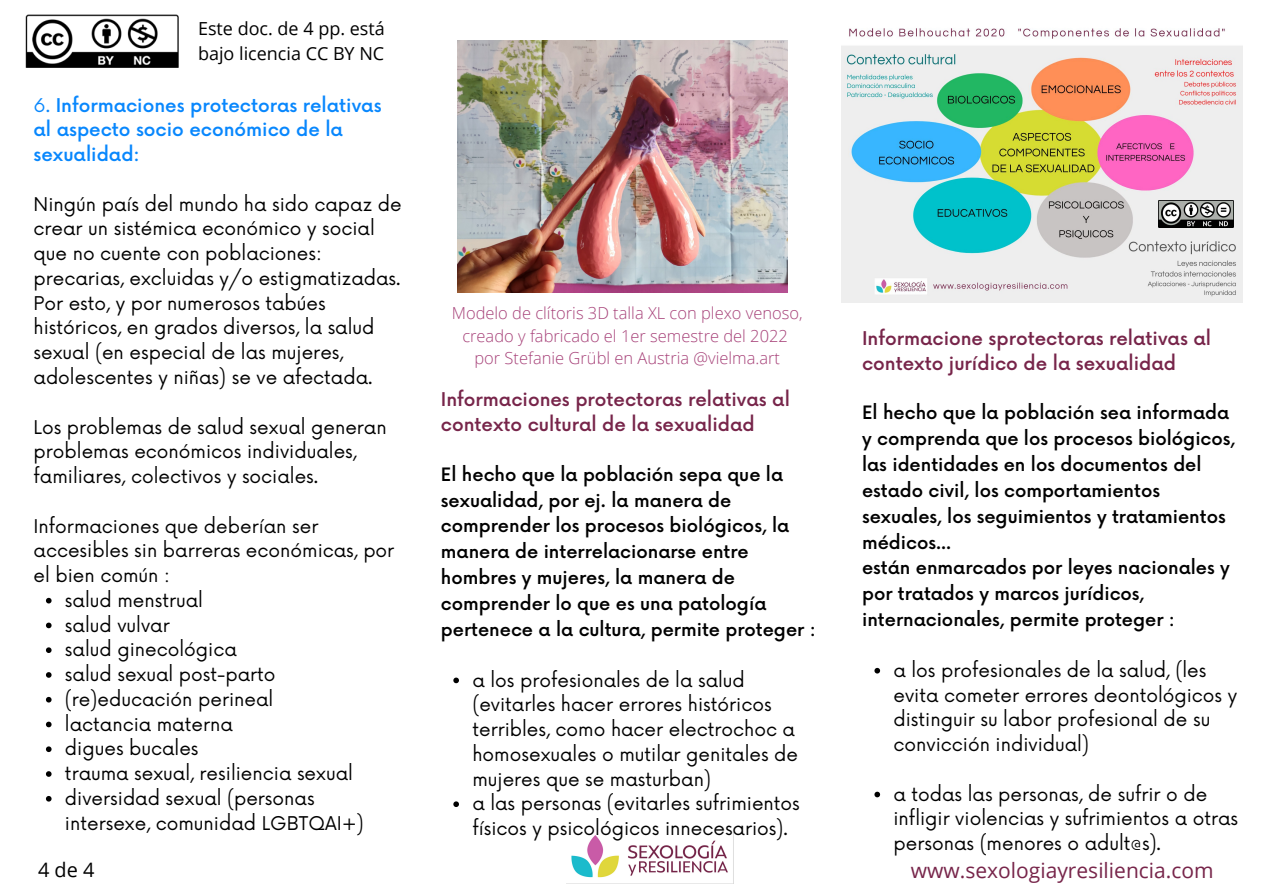
<style>
.page{position:relative;width:1263px;height:894px;background:#fff}
.page>*{position:absolute;margin:0;border:0;box-sizing:border-box;transform-origin:0 0}
.t1{font:21px "Open Sans";color:#77254a}
.t2{font:19.95px "Open Sans";color:#000}
.t3{font:18.45px/24.8px "Now";color:#000}
.t4{font:500 18.45px/24.8px "Now";color:#77254a}
.t5{font:500 18.45px/24.8px "Now";color:#0887fd}
.t6{font:500 18px/25.8px "Now";color:#000}
.t7{font:18px/24.8px "Open Sans";color:#000}
.t8{font:300 16.5px/22.5px "Open Sans";color:#a74279;text-align:center}
.s1{font-weight:400}
</style>
<div class="page">
<img style="left:457px;top:40px;width:330px;height:252px">
<svg style="left:46px;top:597px;width:6px;height:6px"></svg>
<svg style="left:46px;top:622px;width:6px;height:6px"></svg>
<svg style="left:46px;top:647px;width:6px;height:5px"></svg>
<svg style="left:46px;top:672px;width:6px;height:5px"></svg>
<svg style="left:46px;top:696px;width:6px;height:6px"></svg>
<svg style="left:46px;top:721px;width:6px;height:6px"></svg>
<svg style="left:46px;top:746px;width:6px;height:5px"></svg>
<svg style="left:46px;top:771px;width:6px;height:5px"></svg>
<svg style="left:46px;top:796px;width:6px;height:5px"></svg>
<img style="left:571px;top:835px;width:157px;height:43px">
<img style="left:841px;top:28px;width:402px;height:274px">
<svg style="left:453px;top:677px;width:6px;height:6px"></svg>
<svg style="left:453px;top:801px;width:6px;height:5px"></svg>
<img style="left:25px;top:14px;width:154px;height:54px">
<svg style="left:874px;top:667px;width:6px;height:6px"></svg>
<svg style="left:874px;top:791px;width:6px;height:6px"></svg>
<img style="left:1158px;top:200px;width:75px;height:27px">
<p class="t7" style="left:198px;top:16px;width:188px">Este doc. de 4 pp. está bajo licencia CC BY NC</p>
<p class="t5" style="left:34px;top:94px;width:349px"><span class="s1">6.</span> Informaciones protectoras relativas al aspecto socio económico de la sexualidad:</p>
<p class="t3" style="left:34px;top:192px;width:370px">Ningún país del mundo ha sido capaz de crear un sistémica económico y social que no cuente con poblaciones: precarias, excluidas y/o estigmatizadas.<br>Por esto, y por numerosos tabúes históricos, en grados diversos, la salud sexual (en especial de las mujeres, adolescentes y niñas) se ve afectada.</p>
<p class="t3" style="left:34px;top:415px;width:355px">Los problemas de salud sexual generan problemas económicos individuales, familiares, colectivos y sociales.</p>
<p class="t3" style="left:34px;top:514px;width:362px">Informaciones que deberían ser accesibles sin barreras económicas, por el bien común :</p>
<p class="t3" style="left:65px;top:588px;width:300px">salud menstrual<br>salud vulvar<br>salud ginecológica<br>salud sexual post-parto (re)educación perineal lactancia materna<br>digues bucales<br>trauma sexual, resiliencia sexual diversidad sexual (personas intersexe, comunidad LGBTQAI+)</p>
<p class="t2" style="left:38px;top:855px;width:58px">4de4</p>
<p class="t8" style="left:452px;top:301px;width:352px">Modelo de clítoris 3D talla XL con plexo venoso, creado y fabricado el 1er semestre del 2022 por Stefanie Grübl en Austria @vielma.art</p>
<p class="t4" style="left:441px;top:388px;width:350px">Informaciones protectoras relativas al contexto cultural de la sexualidad</p>
<p class="t6" style="left:441px;top:462px;width:376px">El hecho que la población sepa que la sexualidad, por ej. la manera de comprender los procesos biológicos, la manera de interrelacionarse entre hombres y mujeres, la manera de comprender lo que es una patología pertenece a la cultura, permite proteger :</p>
<p class="t3" style="left:472px;top:668px;width:329px">a los profesionales de la salud (evitarles hacer errores históricos terribles, como hacer electrochoc a homosexuales o mutilar genitales de mujeres que se masturban)<br>a las personas (evitarles sufrimientos físicos y psicológicos innecesarios).</p>
<p class="t4" style="left:862px;top:327px;width:350px">Informacione sprotectoras relativas al contexto jurídico de la sexualidad</p>
<p class="t6" style="left:862px;top:400px;width:375px">El hecho que la población sea informada y comprenda que los procesos biológicos, las identidades en los documentos del estado civil, los comportamientos sexuales, los seguimientos y tratamientos médicos...<br>están enmarcados por leyes nacionales y por tratados y marcos jurídicos, internacionales, permite proteger :</p>
<p class="t3" style="left:893px;top:658px;width:345px">a los profesionales de la salud, (les evita cometer errores deontológicos y distinguir su labor profesional de su convicción individual)</p>
<p class="t3" style="left:893px;top:782px;width:346px">a todas las personas, de sufrir o de infligir violencias y sufrimientos a otras personas (menores o adult@s).</p>
<p class="t1" style="left:911px;top:855px;width:304px">www.sexologiayresiliencia.com</p>
</div>
